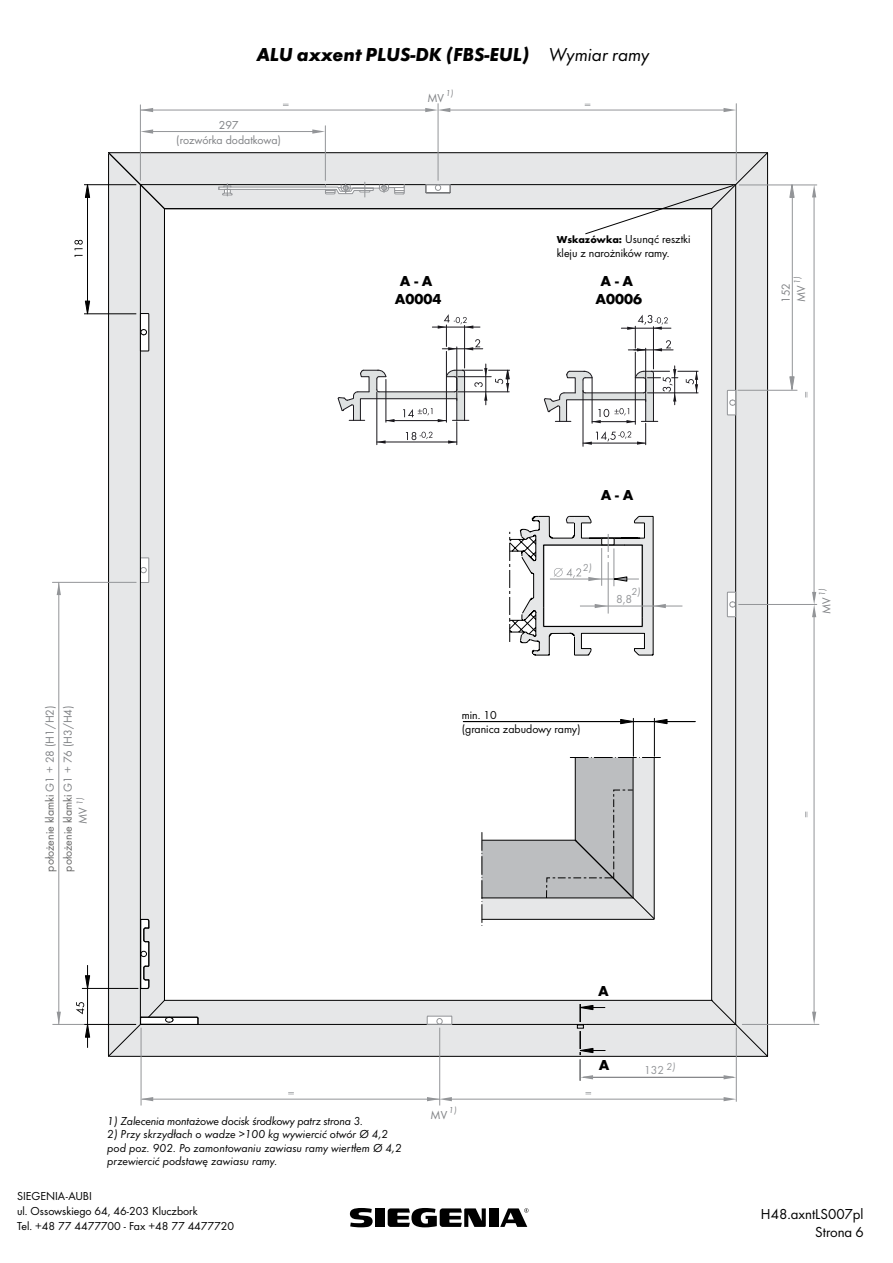
<style>
.page{position:relative;width:893px;height:1263px;background:#fff}
.page>*{position:absolute;margin:0;border:0;box-sizing:border-box;transform-origin:0 0}
.t1{font:italic 700 19.5px "Futura";color:#000}
.t2{font:15px/18px "Futura Boo";color:#000;text-align:right}
.t3{font:700 15px/18px "Futura";color:#000;text-align:center}
.t4{font:12px/15px "Futura Boo";color:#000}
.t5{font:12px/13.5px "Futura Boo Obl";color:#000}
.t6{font:12px/18px "Futura Boo";color:#666}
.t7{font:12px "Futura Boo Obl";letter-spacing:-.02em;color:#000}
.t8{font:12px/15.3px "Futura Boo";color:#808285}
.t9{font:12px "Futura Boo";color:#939598}
.t10{font:10.5px "Futura Boo Obl";color:#939598}
.t11{font:9px "Futura Boo Obl";color:#808285}
.s1{font-family:"Futura Boo Obl";font-weight:400;font-style:normal}
.s2{font-family:"Futura";font-weight:700;font-size:10.5px}
.s3{color:#808285}
</style>
<div class="page">
<div style="left:375px;top:1208px;width:9px;height:19px;background:#000"></div>
<svg style="left:350px;top:1208px;width:22px;height:19px"></svg>
<div style="left:489px;top:1208px;width:9px;height:19px;background:#000"></div>
<svg style="left:387px;top:1208px;width:99px;height:19px"></svg>
<svg style="left:500px;top:1208px;width:28px;height:19px"></svg>
<div style="left:109px;top:234px;width:659px;height:765px;background:#e6e7e8"></div>
<hr style="left:108px;top:154px;width:1px;height:902px;background:#000">
<hr style="left:140px;top:185px;width:1px;height:832px;background:#000">
<hr style="left:735px;top:185px;width:1px;height:840px;background:#000">
<svg style="left:164px;top:234px;width:548px;height:765px"></svg>
<svg style="left:140px;top:918px;width:10px;height:71px"></svg>
<svg style="left:726px;top:592px;width:10px;height:25px"></svg>
<svg style="left:726px;top:390px;width:10px;height:26px"></svg>
<svg style="left:141px;top:129px;width:12px;height:5px"></svg>
<svg style="left:312px;top:129px;width:13px;height:5px"></svg>
<hr style="left:438px;top:104px;width:1px;height:76px;background:#939598">
<hr style="left:140px;top:105px;width:1px;height:75px;background:#939598">
<hr style="left:149px;top:131px;width:170px;height:1px;background:#939598">
<hr style="left:325px;top:126px;width:1px;height:54px;background:#939598">
<svg style="left:85px;top:1025px;width:5px;height:13px"></svg>
<svg style="left:85px;top:975px;width:5px;height:13px"></svg>
<hr style="left:82px;top:988px;width:56px;height:1px;background:#000">
<hr style="left:87px;top:965px;width:1px;height:83px;background:#000">
<svg style="left:57px;top:1012px;width:4px;height:12px"></svg>
<hr style="left:84px;top:1024px;width:52px;height:1px;background:#000">
<hr style="left:52px;top:1024px;width:32px;height:1px;background:#939598">
<hr style="left:58px;top:582px;width:1px;height:442px;background:#939598">
<svg style="left:57px;top:583px;width:4px;height:12px"></svg>
<hr style="left:52px;top:582px;width:84px;height:1px;background:#939598">
<svg style="left:789px;top:184px;width:5px;height:14px"></svg>
<svg style="left:789px;top:376px;width:5px;height:14px"></svg>
<svg style="left:76px;top:1002px;width:8px;height:12px"></svg>
<svg style="left:812px;top:186px;width:4px;height:11px"></svg>
<hr style="left:813px;top:191px;width:1px;height:409px;background:#939598">
<hr style="left:792px;top:191px;width:1px;height:194px;background:#939598">
<hr style="left:736px;top:104px;width:1px;height:76px;background:#939598">
<svg style="left:723px;top:108px;width:13px;height:4px"></svg>
<hr style="left:445px;top:110px;width:285px;height:1px;background:#939598">
<svg style="left:425px;top:108px;width:25px;height:4px"></svg>
<hr style="left:140px;top:110px;width:291px;height:1px;background:#939598">
<svg style="left:141px;top:108px;width:12px;height:4px"></svg>
<svg style="left:812px;top:592px;width:4px;height:25px"></svg>
<hr style="left:738px;top:604px;width:78px;height:1px;background:#939598">
<hr style="left:739px;top:185px;width:77px;height:1px;background:#939598">
<hr style="left:737px;top:390px;width:60px;height:1px;background:#939598">
<hr style="left:813px;top:611px;width:1px;height:408px;background:#939598">
<svg style="left:812px;top:1012px;width:4px;height:12px"></svg>
<hr style="left:742px;top:1024px;width:77px;height:1px;background:#939598">
<svg style="left:140px;top:313px;width:10px;height:39px"></svg>
<svg style="left:85px;top:300px;width:5px;height:15px"></svg>
<svg style="left:85px;top:185px;width:5px;height:13px"></svg>
<hr style="left:87px;top:185px;width:1px;height:128px;background:#000">
<hr style="left:84px;top:184px;width:52px;height:1px;background:#000">
<hr style="left:84px;top:313px;width:52px;height:1px;background:#000">
<svg style="left:74px;top:240px;width:9px;height:17px"></svg>
<svg style="left:805px;top:392px;width:2px;height:6px"></svg>
<svg style="left:584px;top:104px;width:6px;height:2px"></svg>
<hr style="left:142px;top:1099px;width:297px;height:1px;background:#939598">
<hr style="left:439px;top:1028px;width:1px;height:78px;background:#939598">
<hr style="left:141px;top:1028px;width:1px;height:78px;background:#939598">
<hr style="left:448px;top:1099px;width:279px;height:1px;background:#939598">
<hr style="left:736px;top:1028px;width:1px;height:74px;background:#939598">
<svg style="left:723px;top:1097px;width:13px;height:4px"></svg>
<svg style="left:140px;top:1097px;width:13px;height:4px"></svg>
<svg style="left:427px;top:1097px;width:25px;height:4px"></svg>
<svg style="left:288px;top:1092px;width:6px;height:3px"></svg>
<svg style="left:585px;top:1092px;width:6px;height:3px"></svg>
<svg style="left:107px;top:999px;width:661px;height:82px"></svg>
<hr style="left:580px;top:606px;width:102px;height:1px;background:#939598">
<svg style="left:508px;top:514px;width:157px;height:142px"></svg>
<hr style="left:633px;top:718px;width:1px;height:38px;background:#000">
<hr style="left:463px;top:721px;width:232px;height:1px;background:#000">
<svg style="left:653px;top:719px;width:14px;height:5px"></svg>
<svg style="left:620px;top:719px;width:14px;height:5px"></svg>
<hr style="left:654px;top:718px;width:1px;height:38px;background:#000">
<svg style="left:481px;top:757px;width:179px;height:169px"></svg>
<svg style="left:337px;top:314px;width:172px;height:131px"></svg>
<hr style="left:376px;top:392px;width:1px;height:53px;background:#19171c">
<hr style="left:582px;top:391px;width:1px;height:55px;background:#19171c">
<svg style="left:543px;top:315px;width:155px;height:130px"></svg>
<svg style="left:108px;top:152px;width:660px;height:82px"></svg>
<h1 class="t1" style="left:256px;top:46px;width:394px">ALU axxent PLUS-DK (FBS-EUL) <span class="s1">Wymiar ramy</span></h1>
<p class="t8" style="left:176px;top:117px;width:106px;text-align:center">297<br>(rozwórka dodatkowa)</p>
<p class="t11" style="left:445px;top:90px;width:9px">1)</p>
<p class="t8" style="left:427px;top:90px;width:18px">MV</p>
<p class="t4" style="left:556px;top:232px;width:135px;line-height:13.5px"><span class="s2">Wskazówka:</span> Usunąć resztki kleju z narożników ramy.</p>
<p class="t3" style="left:395px;top:272px;width:48px">A - A<br>A0004</p>
<p class="t3" style="left:595px;top:272px;width:48px">A - A<br>A0006</p>
<p class="t8" style="left:778px;top:303px;width:28px;rotate:-90deg">152<br>MV <sup>1)</sup></p>
<p class="t3" style="left:601px;top:486px;width:34px">A - A</p>
<p class="t10" style="left:583px;top:564px;width:11px">2)</p>
<p class="t10" style="left:631px;top:588px;width:11px">2)</p>
<p class="t9" style="left:616px;top:594px;width:17px">8,8</p>
<p class="t6" style="left:41px;top:872px;width:168px;rotate:-90deg">położenie klamki <span class="s3">G1 + 28 (H1/H2) </span>położenie klamki <span class="s3">G1 + 76 (H3/H4)</span></p>
<p class="t4" style="left:461px;top:708px;width:121px;line-height:13.5px">min. 10<br>(granica zabudowy ramy)</p>
<p class="t8" style="left:75px;top:824px;width:29px;rotate:-90deg">MV <sup>1)</sup></p>
<p class="t7" style="left:107px;top:1116px;width:257px">1) Zalecenia montażowe docisk środkowy patrz strona 3.</p>
<p class="t5" style="left:107px;top:1128px;width:296px">2) Przy skrzydłach o wadze &gt;100 kg wywiercić otwór Ø 4,2 pod poz. 902. Po zamontowaniu zawiasu ramy wiertłem Ø 4,2 przewiercić podstawę zawiasu ramy.</p>
<p class="t4" style="left:17px;top:1188px;width:219px">SIEGENIA-AUBI<br>ul. Ossowskiego 64, 46-203 Kluczbork<br>Tel. +48 77 4477700 - Fax +48 77 4477720</p>
<p class="t11" style="left:449px;top:1107px;width:9px">1)</p>
<p class="t8" style="left:430px;top:1107px;width:18px">MV</p>
<p class="t3" style="left:598px;top:982px;width:12px">A</p>
<p class="t3" style="left:599px;top:1056px;width:12px">A</p>
<p class="t9" style="left:644px;top:1066px;width:33px">132 <sup>2)</sup></p>
<p class="t8" style="left:819px;top:614px;width:28px;rotate:-90deg">MV <sup>1)</sup></p>
<p class="t2" style="left:761px;top:1205px;width:104px">H48.axntLS007pl<br>Strona 6</p>
</div>
